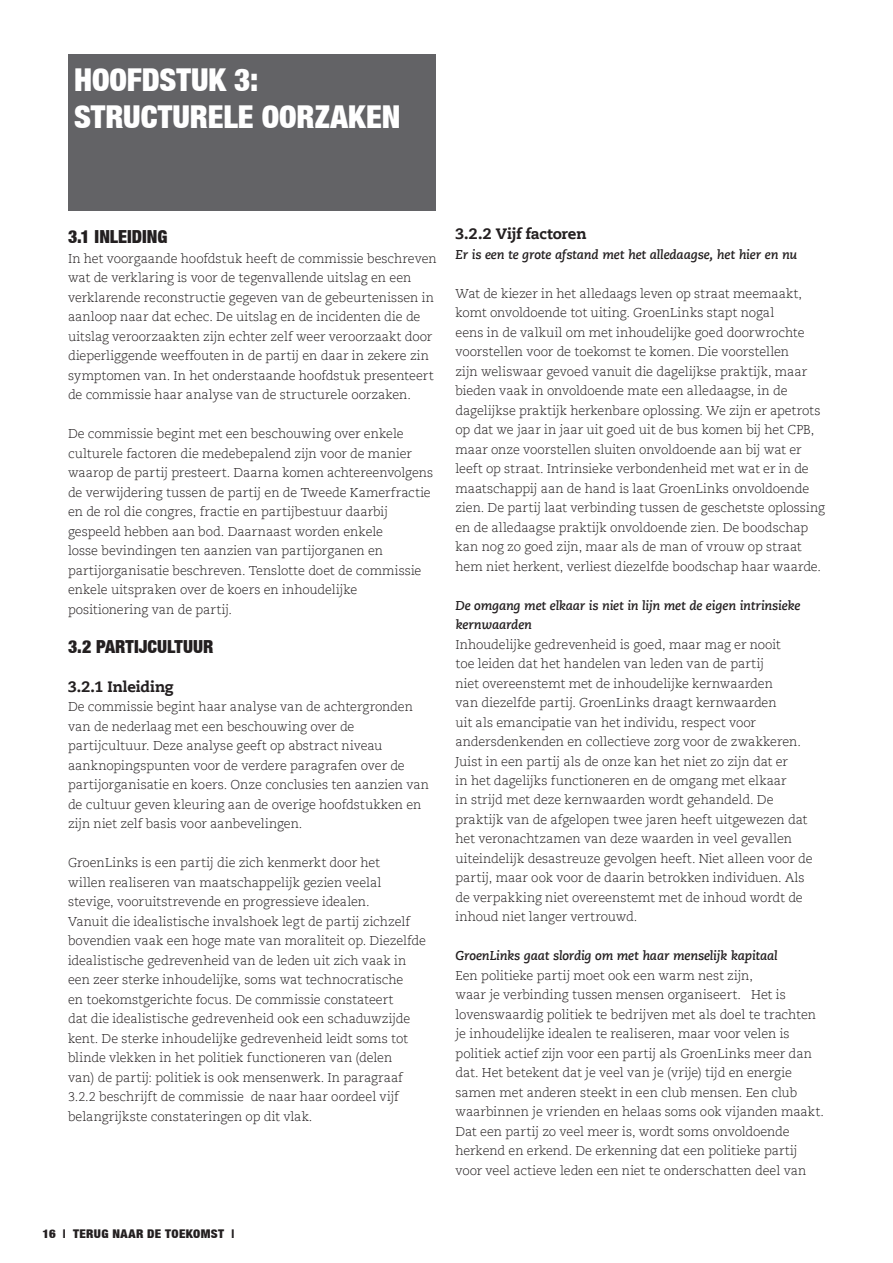
<style>
.page{position:relative;width:893px;height:1263px;background:#fff}
.page>*{position:absolute;margin:0;border:0;box-sizing:border-box;transform-origin:0 0}
.t1{font:900 condensed 31.5px/37.8px "Helvetica Neue LT";color:#fff}
.t2{font:900 condensed 18px "Helvetica Neue LT";color:#231f20}
.t3{font:700 15px "Caecilia LT Roman";letter-spacing:-.01em;color:#231f20}
.t4{font:12.75px/19.5px "Caecilia LT Light";letter-spacing:-.005em;color:#231f20}
.t5{font:italic 700 12.75px/19.5px "Caecilia LT Light";letter-spacing:-.01em;color:#231f20}
.t6{font:900 condensed 12px "Helvetica Neue LT";letter-spacing:.03em;color:#231f20;scale:1.07 1}
</style>
<div class="page">
<div style="left:68px;top:54px;width:368px;height:156px;background:#636366"></div>
<h1 class="t1" style="left:74px;top:60px;width:328px">HOOFDSTUK 3:<br>STRUCTURELE OORZAKEN</h1>
<h2 class="t2" style="left:68px;top:226px;width:101px">3.1 INLEIDING</h2>
<p class="t4" style="left:68px;top:249px;width:370px">In het voorgaande hoofdstuk heeft de commissie beschreven wat de verklaring is voor de tegenvallende uitslag en een verklarende reconstructie gegeven van de gebeurtenissen in aanloop naar dat echec. De uitslag en de incidenten die de uitslag veroorzaakten zijn echter zelf weer veroorzaakt door dieperliggende weeffouten in de partij en daar in zekere zin symptomen van. In het onderstaande hoofdstuk presenteert de commissie haar analyse van de structurele oorzaken.</p>
<p class="t4" style="left:68px;top:424px;width:367px">De commissie begint met een beschouwing over enkele culturele factoren die medebepalend zijn voor de manier waarop de partij presteert. Daarna komen achtereenvolgens de verwijdering tussen de partij en de Tweede Kamerfractie en de rol die congres, fractie en partijbestuur daarbij gespeeld hebben aan bod. Daarnaast worden enkele<br>losse bevindingen ten aanzien van partijorganen en partijorganisatie beschreven. Tenslotte doet de commissie enkele uitspraken over de koers en inhoudelijke positionering van de partij.</p>
<h2 class="t2" style="left:68px;top:635px;width:147px">3.2 PARTIJCULTUUR</h2>
<p class="t3" style="left:68px;top:677px;width:107px">3.2.1 Inleiding</p>
<p class="t4" style="left:68px;top:697px;width:363px">De commissie begint haar analyse van de achtergronden van de nederlaag met een beschouwing over de partijcultuur. Deze analyse geeft op abstract niveau aanknopingspunten voor de verdere paragrafen over de partijorganisatie en koers. Onze conclusies ten aanzien van de cultuur geven kleuring aan de overige hoofdstukken en zijn niet zelf basis voor aanbevelingen.</p>
<p class="t4" style="left:68px;top:853px;width:359px">GroenLinks is een partij die zich kenmerkt door het<br>willen realiseren van maatschappelijk gezien veelal stevige, vooruitstrevende en progressieve idealen.<br>Vanuit die idealistische invalshoek legt de partij zichzelf bovendien vaak een hoge mate van moraliteit op. Diezelfde idealistische gedrevenheid van de leden uit zich vaak in een zeer sterke inhoudelijke, soms wat technocratische<br>en toekomstgerichte focus. De commissie constateert<br>dat die idealistische gedrevenheid ook een schaduwzijde kent. De sterke inhoudelijke gedrevenheid leidt soms tot blinde vlekken in het politiek functioneren van (delen<br>van) de partij: politiek is ook mensenwerk. In paragraaf 3.2.2 beschrijft de commissie de naar haar oordeel vijf belangrijkste constateringen op dit vlak.</p>
<p class="t3" style="left:455px;top:224px;width:133px">3.2.2 Vijf factoren</p>
<p class="t5" style="left:455px;top:245px;width:343px">Er is een te grote afstand met het alledaagse, het hier en nu</p>
<p class="t4" style="left:455px;top:284px;width:371px">Wat de kiezer in het alledaags leven op straat meemaakt, komt onvoldoende tot uiting. GroenLinks stapt nogal<br>eens in de valkuil om met inhoudelijke goed doorwrochte voorstellen voor de toekomst te komen. Die voorstellen<br>zijn weliswaar gevoed vanuit die dagelijkse praktijk, maar bieden vaak in onvoldoende mate een alledaagse, in de dagelijkse praktijk herkenbare oplossing. We zijn er apetrots op dat we jaar in jaar uit goed uit de bus komen bij het CPB, maar onze voorstellen sluiten onvoldoende aan bij wat er leeft op straat. Intrinsieke verbondenheid met wat er in de maatschappij aan de hand is laat GroenLinks onvoldoende zien. De partij laat verbinding tussen de geschetste oplossing en de alledaagse praktijk onvoldoende zien. De boodschap kan nog zo goed zijn, maar als de man of vrouw op straat hem niet herkent, verliest diezelfde boodschap haar waarde.</p>
<p class="t5" style="left:455px;top:595px;width:346px">De omgang met elkaar is niet in lijn met de eigen intrinsieke kernwaarden</p>
<p class="t4" style="left:455px;top:635px;width:358px">Inhoudelijke gedrevenheid is goed, maar mag er nooit<br>toe leiden dat het handelen van leden van de partij<br>niet overeenstemt met de inhoudelijke kernwaarden<br>van diezelfde partij. GroenLinks draagt kernwaarden<br>uit als emancipatie van het individu, respect voor andersdenkenden en collectieve zorg voor de zwakkeren.<br>Juist in een partij als de onze kan het niet zo zijn dat er<br>in het dagelijks functioneren en de omgang met elkaar<br>in strijd met deze kernwaarden wordt gehandeld. De praktijk van de afgelopen twee jaren heeft uitgewezen dat het veronachtzamen van deze waarden in veel gevallen uiteindelijk desastreuze gevolgen heeft. Niet alleen voor de partij, maar ook voor de daarin betrokken individuen. Als de verpakking niet overeenstemt met de inhoud wordt de inhoud niet langer vertrouwd.</p>
<p class="t5" style="left:455px;top:946px;width:324px">GroenLinks gaat slordig om met haar menselijk kapitaal</p>
<p class="t4" style="left:455px;top:966px;width:370px">Een politieke partij moet ook een warm nest zijn,<br>waar je verbinding tussen mensen organiseert. Het is lovenswaardig politiek te bedrijven met als doel te trachten je inhoudelijke idealen te realiseren, maar voor velen is politiek actief zijn voor een partij als GroenLinks meer dan dat. Het betekent dat je veel van je (vrije) tijd en energie samen met anderen steekt in een club mensen. Een club waarbinnen je vrienden en helaas soms ook vijanden maakt.<br>Dat een partij zo veel meer is, wordt soms onvoldoende herkend en erkend. De erkenning dat een politieke partij voor veel actieve leden een niet te onderschatten deel van</p>
<p class="t6" style="left:43px;top:1226px;width:181px">16 | TERUG NAAR DE TOEKOMST |</p>
</div>
